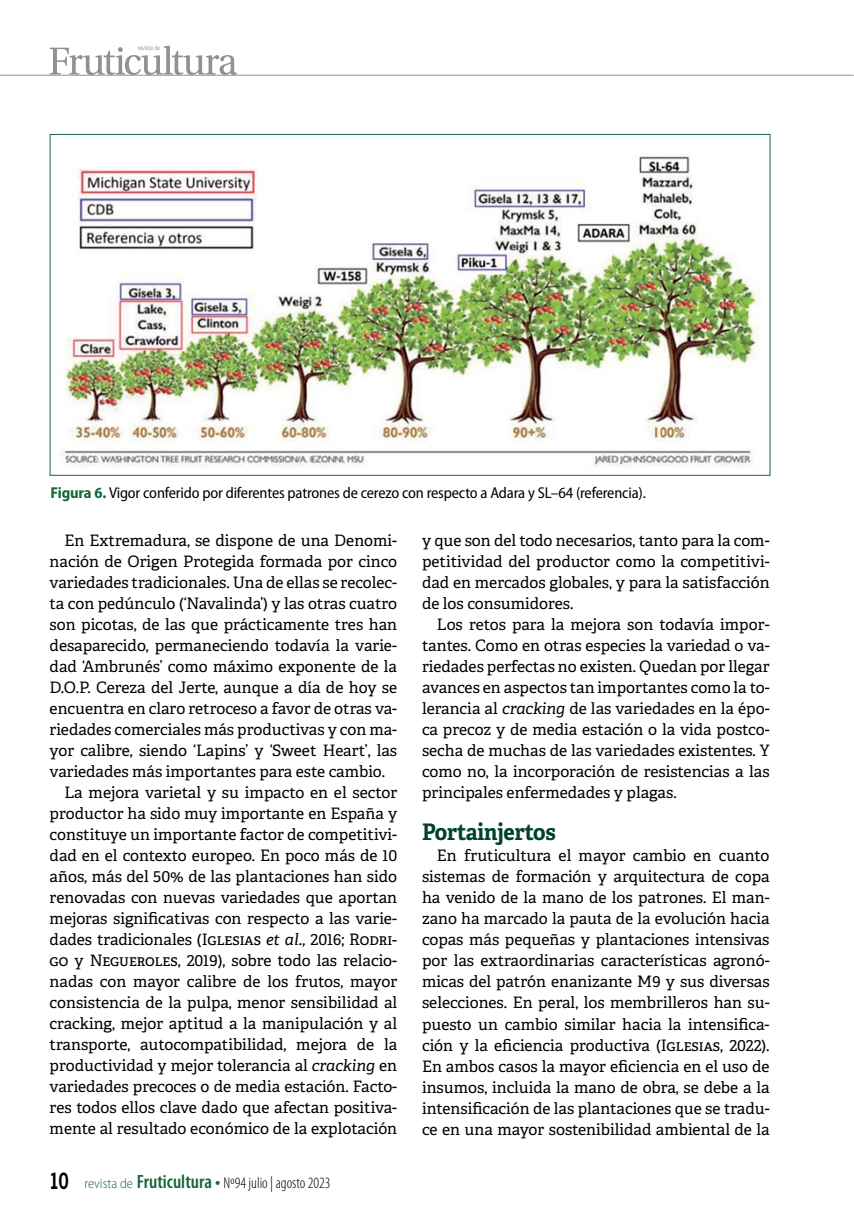
<style>
.page{position:relative;width:854px;height:1216px;background:#fff}
.page>*{position:absolute;margin:0;border:0;box-sizing:border-box;transform-origin:0 0}
.t1{font:700 22.75px "Adelle";letter-spacing:-.01em;color:#00432c;scale:.94 1}
.t2{font:15.75px/21px "Adelle";color:#000;text-align:justify}
.t3{font:semi-condensed 15.75px "Myriad Pro";letter-spacing:-.01em;color:#000}
.t4{font:300 condensed 15.75px "Myriad Pro";color:#000}
.s1{font-weight:700;color:#15673a}
.s2{font-style:italic}
.s3{font-family:"News Gothic Std";font-weight:700;font-stretch:normal;font-size:21px}
.s4{font-stretch:semi-condensed;font-size:14px;color:#15673a}
.s5{font-weight:600;font-size:19.25px;color:#15673a}
</style>
<div class="page">
<hr style="left:0;top:75px;width:853px;height:1px;background:#8e9196">
<svg style="left:50px;top:45px;width:187px;height:30px"></svg>
<img style="left:60px;top:156px;width:700px;height:311px">
<p class="t3" style="left:50px;top:483px;width:596px"><span class="s1">Figura 6.</span> Vigor conferido por diferentes patrones de cerezo con respecto a Adara y SL–64 (referencia).</p>
<p class="t2" style="left:64px;top:530px;width:334px">En Extremadura, se dispone de una Denomi-</p>
<p class="t2" style="left:50px;top:551px;width:349px">nación de Origen Protegida formada por cinco</p>
<p class="t2" style="left:50px;top:572px;width:349px">variedades tradicionales. Una de ellas se recolec-</p>
<p class="t2" style="left:50px;top:593px;width:349px">ta con pedúnculo (‘Navalinda’) y las otras cuatro</p>
<p class="t2" style="left:50px;top:614px;width:349px">son picotas, de las que prácticamente tres han</p>
<p class="t2" style="left:50px;top:635px;width:349px">desaparecido, permaneciendo todavía la varie-</p>
<p class="t2" style="left:50px;top:656px;width:349px">dad ‘Ambrunés’ como máximo exponente de la</p>
<p class="t2" style="left:50px;top:677px;width:349px">D.O.P. Cereza del Jerte, aunque a día de hoy se</p>
<p class="t2" style="left:50px;top:698px;width:349px">encuentra en claro retroceso a favor de otras va-</p>
<p class="t2" style="left:50px;top:719px;width:349px">riedades comerciales más productivas y con ma-</p>
<p class="t2" style="left:50px;top:740px;width:349px">yor calibre, siendo ‘Lapins’ y ‘Sweet Heart’, las</p>
<p class="t2" style="left:50px;top:761px;width:337px">variedades más importantes para este cambio.</p>
<p class="t2" style="left:64px;top:782px;width:334px">La mejora varietal y su impacto en el sector</p>
<p class="t2" style="left:50px;top:803px;width:349px">productor ha sido muy importante en España y</p>
<p class="t2" style="left:50px;top:824px;width:349px">constituye un importante factor de competitivi-</p>
<p class="t2" style="left:50px;top:845px;width:349px">dad en el contexto europeo. En poco más de 10</p>
<p class="t2" style="left:50px;top:866px;width:349px">años, más del 50% de las plantaciones han sido</p>
<p class="t2" style="left:50px;top:887px;width:349px">renovadas con nuevas variedades que aportan</p>
<p class="t2" style="left:50px;top:908px;width:349px">mejoras significativas con respecto a las varie-</p>
<p class="t2" style="left:50px;top:929px;width:349px">dades tradicionales (Iglesias <span class="s2">et al.,</span> 2016; Rodri-</p>
<p class="t2" style="left:50px;top:950px;width:349px">go y Negueroles, 2019), sobre todo las relacio-</p>
<p class="t2" style="left:50px;top:971px;width:349px">nadas con mayor calibre de los frutos, mayor</p>
<p class="t2" style="left:50px;top:992px;width:349px">consistencia de la pulpa, menor sensibilidad al</p>
<p class="t2" style="left:50px;top:1013px;width:349px">cracking, mejor aptitud a la manipulación y al</p>
<p class="t2" style="left:50px;top:1034px;width:349px">transporte, autocompatibilidad, mejora de la</p>
<p class="t2" style="left:50px;top:1055px;width:349px">productividad y mejor tolerancia al <span class="s2">cracking</span> en</p>
<p class="t2" style="left:50px;top:1076px;width:349px">variedades precoces o de media estación. Facto-</p>
<p class="t2" style="left:50px;top:1097px;width:349px">res todos ellos clave dado que afectan positiva-</p>
<p class="t2" style="left:50px;top:1118px;width:349px">mente al resultado económico de la explotación</p>
<p class="t4" style="left:50px;top:1174px;width:282px"><span class="s3">10</span> <span class="s4">revista de</span> <span class="s5">Fruticultura •</span> Nº94 julio | agosto 2023</p>
<p class="t2" style="left:422px;top:530px;width:349px">y que son del todo necesarios, tanto para la com&shy;petitividad del productor como la competitivi&shy;dad en mercados globales, y para la satisfacción de los consumidores.</p>
<p class="t2" style="left:422px;top:614px;width:349px;text-indent:15px">Los retos para la mejora son todavía impor&shy;tantes. Como en otras especies la variedad o va&shy;riedades perfectas no existen. Quedan por llegar avances en aspectos tan importantes como la to&shy;lerancia al <span class="s2">cracking</span> de las variedades en la épo&shy;ca precoz y de media estación o la vida postco&shy;secha de muchas de las variedades existentes. Y como no, la incorporación de resistencias a las principales enfermedades y plagas.</p>
<h1 class="t1" style="left:422px;top:817px;width:144px">Portainjertos</h1>
<p class="t2" style="left:422px;top:845px;width:349px;text-indent:15px">En fruticultura el mayor cambio en cuanto sistemas de formación y arquitectura de copa ha venido de la mano de los patrones. El man&shy;zano ha marcado la pauta de la evolución hacia copas más pequeñas y plantaciones intensivas por las extraordinarias características agronó&shy;micas del patrón enanizante M9 y sus diversas selecciones. En peral, los membrilleros han su&shy;puesto un cambio similar hacia la intensifica&shy;ción y la eficiencia productiva (Iglesias, 2022).<br>En ambos casos la mayor eficiencia en el uso de insumos, incluida la mano de obra, se debe a la intensificación de las plantaciones que se tradu&shy;ce en una mayor sostenibilidad ambiental de la</p>
</div>
